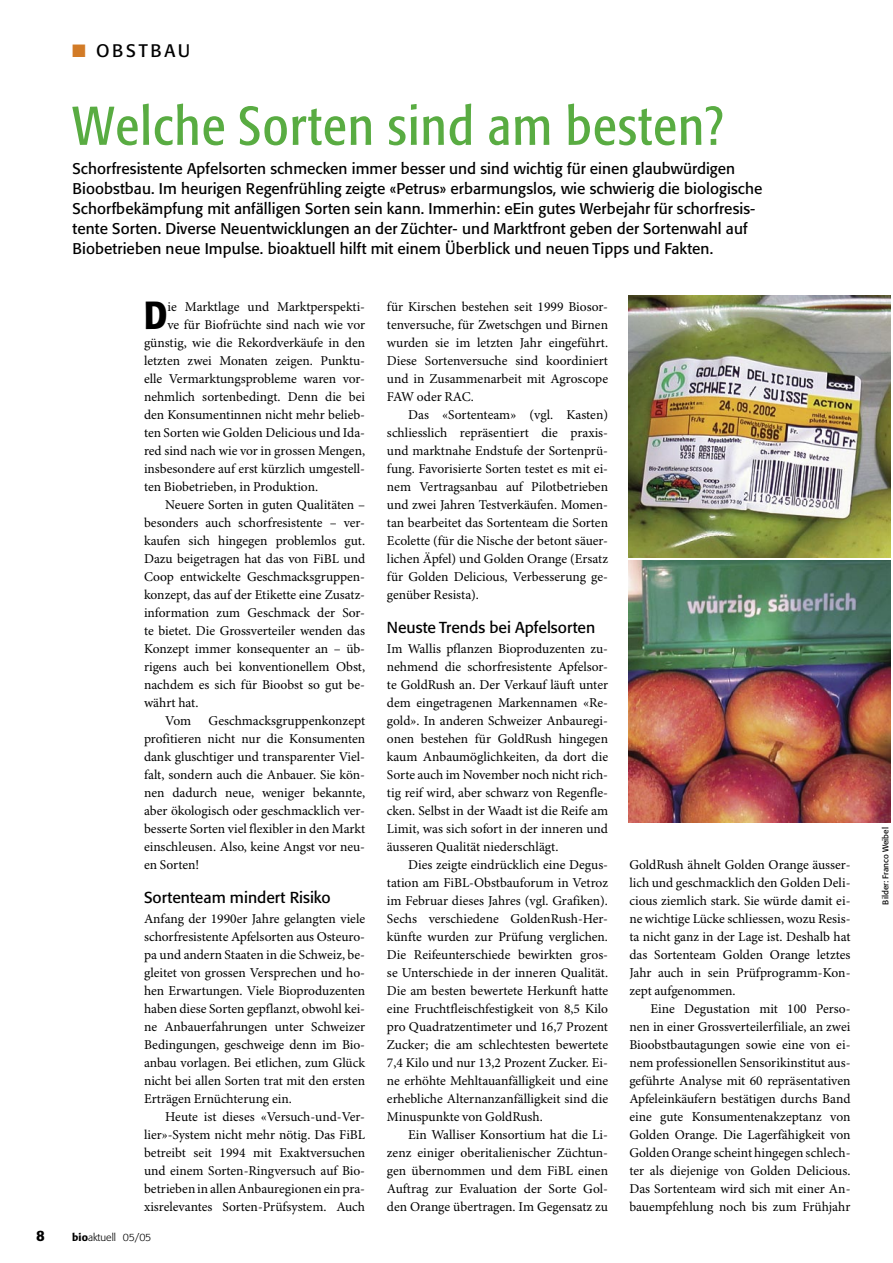
<style>
.page{position:relative;width:893px;height:1263px;background:#fff}
.page>*{position:absolute;margin:0;border:0;box-sizing:border-box;transform-origin:0 0}
.Headline{font:condensed 54px "Formata BQ";letter-spacing:.025em;color:#59ac42}
.Body_Initiale{font:500 condensed 38.85px "Formata BQ";color:#000}
.Rubrik{font:18px "Formata BQ";letter-spacing:.15em;color:#000}
.Zwischentitel{font:15.75px "Formata BQ";color:#000}
.Lead{font:15.3px/19.8px "Formata BQ";letter-spacing:.005em;color:#000}
.t1{font:500 15px "Formata BQ";color:#000}
.Body_Einzug{font:13.5px/18px "Minion Pro";color:#000;text-align:justify}
.Body{font:13.5px/18px "Minion Pro";color:#000;text-align:justify}
.Body_Initiale-2{font:13.5px "Minion Pro";color:#000}
.t2{font:300 10.5px "Formata BQ";color:#000}
.Legende{font:8.25px "Formata BQ";color:#000}
.s1{color:#d27b27}
.s2{font-weight:500}
</style>
<div class="page">
<img style="left:628px;top:561px;width:262px;height:261px">
<img style="left:629px;top:296px;width:261px;height:261px">
<p class="Rubrik" style="left:72px;top:40px;width:120px"><span class="s1">■</span> OBSTBAU</p>
<p class="Headline" style="left:73px;top:94px;width:652px">Welche Sorten sind am besten?</p>
<p class="Lead" style="left:73px;top:159px;width:691px">Schorfresistente Apfelsorten schmecken immer besser und sind wichtig für einen glaubwürdigen Bioobstbau. Im heurigen Regenfrühling zeigte «Petrus» erbarmungslos, wie schwierig die biologische Schorfbekämpfung mit anfälligen Sorten sein kann. Immerhin: eEin gutes Werbejahr für schorfresis&shy;tente Sorten. Diverse Neuentwicklungen an der Züchter- und Marktfront geben der Sortenwahl auf Biobetrieben neue Impulse. bioaktuell hilft mit einem Überblick und neuen Tipps und Fakten.</p>
<p class="Body_Initiale" style="left:144px;top:292px;width:25px">D</p>
<p class="Body_Initiale-2" style="left:167px;top:299px;width:199px">ie Marktlage und Marktperspekti-</p>
<p class="Body_Initiale-2" style="left:167px;top:317px;width:199px">ve für Biofrüchte sind nach wie vor</p>
<p class="Body_Initiale-2" style="left:144px;top:335px;width:223px">günstig, wie die Rekordverkäufe in den</p>
<p class="Body_Initiale-2" style="left:144px;top:353px;width:223px">letzten zwei Monaten zeigen. Punktu-</p>
<p class="Body_Initiale-2" style="left:144px;top:371px;width:223px">elle Vermarktungsprobleme waren vor-</p>
<p class="Body_Initiale-2" style="left:144px;top:389px;width:223px">nehmlich sortenbedingt. Denn die bei</p>
<p class="Body_Initiale-2" style="left:144px;top:407px;width:223px">den Konsumentinnen nicht mehr belieb-</p>
<p class="Body_Initiale-2" style="left:144px;top:425px;width:223px">ten Sorten wie Golden Delicious und Ida-</p>
<p class="Body_Initiale-2" style="left:144px;top:443px;width:223px">red sind nach wie vor in grossen Mengen,</p>
<p class="Body_Initiale-2" style="left:144px;top:461px;width:223px">insbesondere auf erst kürzlich umgestell-</p>
<p class="Body_Initiale-2" style="left:144px;top:479px;width:176px">ten Biobetrieben, in Produktion.</p>
<p class="Body_Einzug" style="left:144px;top:496px;width:223px;text-indent:21px">Neuere Sorten in guten Qualitäten – besonders auch schorfresistente – ver&shy;kaufen sich hingegen problemlos gut.<br>Dazu beigetragen hat das von FiBL und Coop entwickelte Geschmacksgruppen&shy;konzept, das auf der Etikette eine Zusatz&shy;information zum Geschmack der Sor&shy;te bietet. Die Grossverteiler wenden das Konzept immer konsequenter an – üb&shy;rigens auch bei konventionellem Obst, nachdem es sich für Bioobst so gut be&shy;währt hat.</p>
<p class="Body_Einzug" style="left:165px;top:712px;width:27px">Vom</p>
<p class="Body_Einzug" style="left:144px;top:712px;width:223px;text-indent:65px">Geschmacksgruppenkonzept profitieren nicht nur die Konsumenten dank gluschtiger und transparenter Viel&shy;falt, sondern auch die Anbauer. Sie kön&shy;nen dadurch neue, weniger bekannte, aber ökologisch oder geschmacklich ver&shy;besserte Sorten viel flexibler in den Markt einschleusen. Also, keine Angst vor neu&shy;en Sorten!</p>
<p class="Zwischentitel" style="left:144px;top:887px;width:188px">Sortenteam mindert Risiko</p>
<p class="Body" style="left:144px;top:910px;width:223px">Anfang der 1990er Jahre gelangten viele schorfresistente Apfelsorten aus Osteuro&shy;pa und andern Staaten in die Schweiz, be&shy;gleitet von grossen Versprechen und ho&shy;hen Erwartungen. Viele Bioproduzenten haben diese Sorten gepflanzt, obwohl kei&shy;ne Anbauerfahrungen unter Schweizer Bedingungen, geschweige denn im Bio&shy;anbau vorlagen. Bei etlichen, zum Glück nicht bei allen Sorten trat mit den ersten Erträgen Ernüchterung ein.</p>
<p class="Body_Einzug" style="left:144px;top:1108px;width:223px;text-indent:21px">Heute ist dieses «Versuch-und-Ver&shy;lier»-System nicht mehr nötig. Das FiBL betreibt seit 1994 mit Exaktversuchen und einem Sorten-Ringversuch auf Bio&shy;betrieben in allen Anbauregionen ein pra&shy;xisrelevantes Sorten-Prüfsystem. Auch</p>
<p class="t1" style="left:36px;top:1226px;width:10px">8</p>
<p class="t2" style="left:72px;top:1231px;width:81px"><span class="s2">bio</span>aktuell 05/05</p>
<p class="Body_Einzug" style="left:387px;top:298px;width:223px">für Kirschen bestehen seit 1999 Biosor&shy;tenversuche, für Zwetschgen und Birnen wurden sie im letzten Jahr eingeführt.<br>Diese Sortenversuche sind koordiniert und in Zusammenarbeit mit Agroscope FAW oder RAC.</p>
<p class="Body_Einzug" style="left:387px;top:406px;width:223px;text-indent:21px">Das «Sortenteam» (vgl. Kasten) schliesslich repräsentiert die praxis&shy;und marktnahe Endstufe der Sortenprü&shy;fung. Favorisierte Sorten testet es mit ei&shy;nem Vertragsanbau auf Pilotbetrieben und zwei Jahren Testverkäufen. Momen&shy;tan bearbeitet das Sortenteam die Sorten Ecolette (für die Nische der betont säuer&shy;lichen Äpfel) und Golden Orange (Ersatz für Golden Delicious, Verbesserung ge&shy;genüber Resista).</p>
<p class="Zwischentitel" style="left:387px;top:617px;width:210px">Neuste Trends bei Apfelsorten</p>
<p class="Body" style="left:387px;top:640px;width:223px">Im Wallis pflanzen Bioproduzenten zu&shy;nehmend die schorfresistente Apfelsor&shy;te GoldRush an. Der Verkauf läuft unter dem eingetragenen Markennamen «Re&shy;gold». In anderen Schweizer Anbauregi&shy;onen bestehen für GoldRush hingegen kaum Anbaumöglichkeiten, da dort die Sorte auch im November noch nicht rich&shy;tig reif wird, aber schwarz von Regenfle&shy;cken. Selbst in der Waadt ist die Reife am Limit, was sich sofort in der inneren und äusseren Qualität niederschlägt.</p>
<p class="Body_Einzug" style="left:387px;top:856px;width:223px;text-indent:21px">Dies zeigte eindrücklich eine Degus&shy;tation am FiBL-Obstbauforum in Vetroz im Februar dieses Jahres (vgl. Grafiken).<br>Sechs verschiedene GoldenRush-Her&shy;künfte wurden zur Prüfung verglichen.<br>Die Reifeunterschiede bewirkten gros&shy;se Unterschiede in der inneren Qualität.<br>Die am besten bewertete Herkunft hatte eine Fruchtfleischfestigkeit von 8,5 Kilo pro Quadratzentimeter und 16,7 Prozent Zucker; die am schlechtesten bewertete 7,4 Kilo und nur 13,2 Prozent Zucker. Ei&shy;ne erhöhte Mehltauanfälligkeit und eine erhebliche Alternanzanfälligkeit sind die Minuspunkte von GoldRush.</p>
<p class="Body_Einzug" style="left:387px;top:1126px;width:223px;text-indent:21px">Ein Walliser Konsortium hat die Li&shy;zenz einiger oberitalienischer Züchtun&shy;gen übernommen und dem FiBL einen Auftrag zur Evaluation der Sorte Gol&shy;den Orange übertragen. Im Gegensatz zu</p>
<p class="Body_Einzug" style="left:629px;top:856px;width:223px">GoldRush ähnelt Golden Orange äusser&shy;lich und geschmacklich den Golden Deli&shy;cious ziemlich stark. Sie würde damit ei&shy;ne wichtige Lücke schliessen, wozu Resis&shy;ta nicht ganz in der Lage ist. Deshalb hat das Sortenteam Golden Orange letztes Jahr auch in sein Prüfprogramm-Kon&shy;zept aufgenommen.</p>
<p class="Body_Einzug" style="left:629px;top:1000px;width:223px;text-indent:21px">Eine Degustation mit 100 Perso&shy;nen in einer Grossverteilerfiliale, an zwei Bioobstbautagungen sowie eine von ei&shy;nem professionellen Sensorikinstitut aus&shy;geführte Analyse mit 60 repräsentativen Apfeleinkäufern bestätigen durchs Band eine gute Konsumentenakzeptanz von Golden Orange. Die Lagerfähigkeit von Golden Orange scheint hingegen schlech&shy;ter als diejenige von Golden Delicious.<br>Das Sortenteam wird sich mit einer An&shy;bauempfehlung noch bis zum Frühjahr</p>
<p class="Legende" style="left:881px;top:904px;width:79px;rotate:-90deg">Bilder: Franco Weibel</p>
</div>
